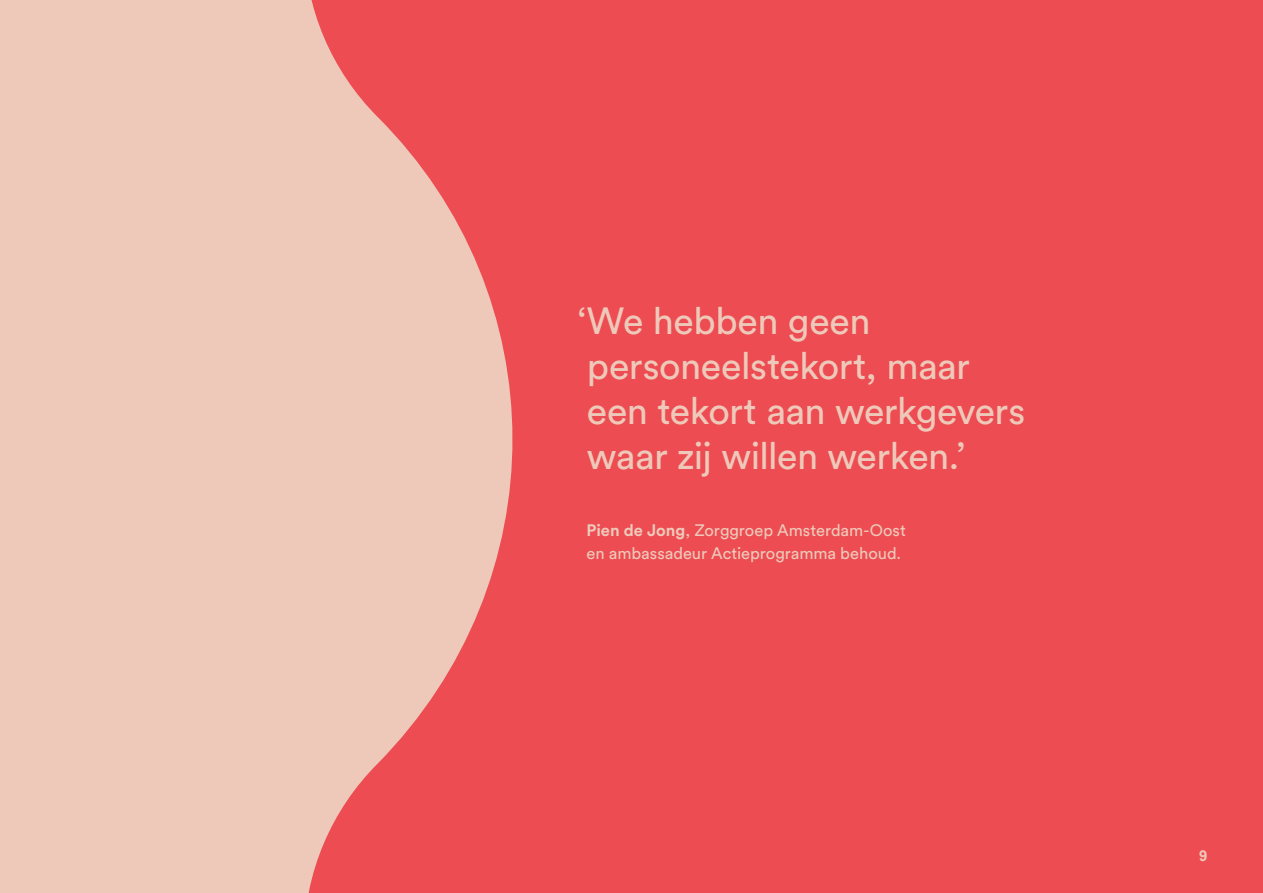
<style>
.page{position:relative;width:1263px;height:893px;background:#fff}
.page>*{position:absolute;margin:0;border:0;box-sizing:border-box;transform-origin:0 0}
.Quote_programmaboekj{font:37.5px/45px "Circular Std";letter-spacing:-.01em;color:#eec9ba}
.Body_PROGRAMMABOEK{font:16.5px/22.5px "Circular Std";color:#eec9ba}
.Page_numbering{font:700 15px "Arial";color:#eec9ba}
.s1{font-weight:700}
</style>
<div class="page">
<div style="left:0;top:0;width:819px;height:893px;background:#eec9ba"></div>
<svg style="left:308px;top:0;width:262px;height:893px;fill:#ec4c52"></svg>
<div style="left:570px;top:0;width:693px;height:893px;background:#ec4c52"></div>
<p class="Quote_programmaboekj" style="left:578px;top:298px;width:449px">‘We hebben geen personeelstekort, maar een tekort aan werkgevers waar zij willen werken.’</p>
<p class="Body_PROGRAMMABOEK" style="left:587px;top:519px;width:321px"><span class="s1">Pien de Jong</span>, Zorggroep Amsterdam-Oost en ambassadeur Actieprogramma behoud.</p>
<p class="Page_numbering" style="left:1199px;top:846px;width:10px">9</p>
</div>
